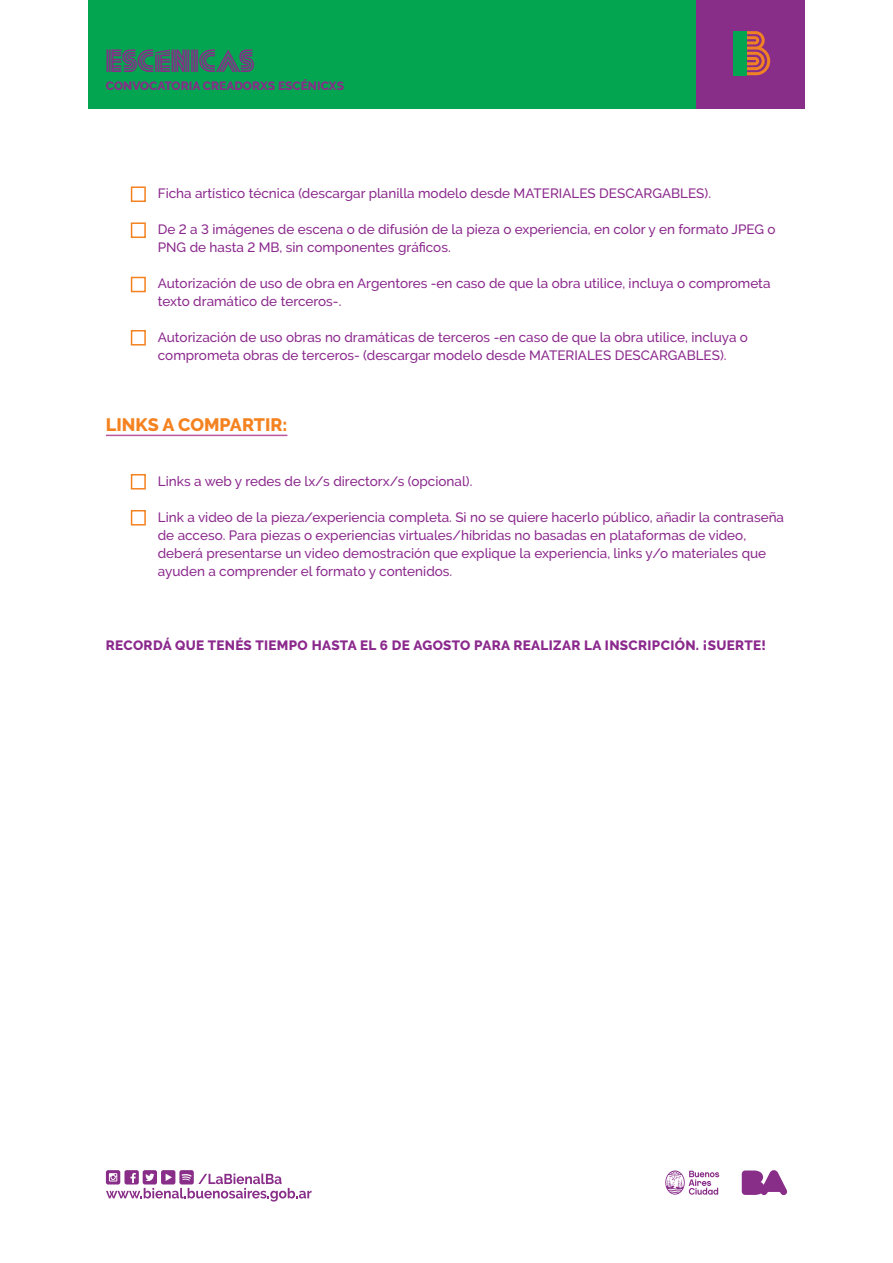
<style>
.page{position:relative;width:893px;height:1263px;background:#fff}
.page>*{position:absolute;margin:0;border:0;box-sizing:border-box;transform-origin:0 0}
.t1{font:30px "La Bienal";color:#882d88}
.t2{font:800 18px "Raleway";color:#f58220}
.t3{font:500 13.5px/18px "Raleway";color:#8b298d}
.t4{font:800 13.5px "Raleway";letter-spacing:.025em;color:#8b298d}
.t5{font:800 12px "Raleway";color:#882d88}
</style>
<div class="page">
<div style="left:198px;top:0;width:607px;height:108px;background:#882d88"></div>
<div style="left:88px;top:0;width:607px;height:108px;background:#04a550"></div>
<svg style="left:747px;top:31px;width:23px;height:44px"></svg>
<div style="left:733px;top:31px;width:14px;height:44px;background:#04a550"></div>
<svg style="left:106px;top:1170px;width:206px;height:31px"></svg>
<svg style="left:665px;top:1170px;width:54px;height:25px"></svg>
<svg style="left:742px;top:1170px;width:45px;height:25px"></svg>
<div style="left:131px;top:474px;width:15px;height:15px;border:2px solid #f58220"></div>
<div style="left:131px;top:186px;width:15px;height:16px;border:2px solid #f58220"></div>
<div style="left:131px;top:277px;width:15px;height:15px;border:2px solid #f58220"></div>
<div style="left:131px;top:510px;width:15px;height:15px;border:2px solid #f58220"></div>
<div style="left:131px;top:222px;width:15px;height:16px;border:2px solid #f58220"></div>
<div style="left:131px;top:330px;width:15px;height:15px;border:2px solid #f58220"></div>
<hr style="left:106px;top:435px;width:181px;height:1px;background:#bc569f">
<h1 class="t1" style="left:106px;top:44px;width:150px">ESCÉNICAS</h1>
<p class="t5" style="left:106px;top:79px;width:240px">CONVOCATORIA CREADORXS ESCÉNICXS</p>
<p class="t3" style="left:158px;top:184px;width:555px">Ficha artístico técnica (descargar planilla modelo desde MATERIALES DESCARGABLES).</p>
<p class="t3" style="left:158px;top:220px;width:619px">De 2 a 3 imágenes de escena o de difusión de la pieza o experiencia, en color y en formato JPEG o<br>PNG de hasta 2 MB, sin componentes gráficos.</p>
<p class="t3" style="left:158px;top:274px;width:614px">Autorización de uso de obra en Argentores -en caso de que la obra utilice, incluya o comprometa texto dramático de terceros-.</p>
<p class="t3" style="left:158px;top:328px;width:592px">Autorización de uso obras no dramáticas de terceros -en caso de que la obra utilice, incluya o comprometa obras de terceros- (descargar modelo desde MATERIALES DESCARGABLES).</p>
<h2 class="t2" style="left:106px;top:414px;width:183px">LINKS A COMPARTIR:</h2>
<p class="t3" style="left:158px;top:472px;width:316px">Links a web y redes de lx/s directorx/s (opcional).</p>
<p class="t3" style="left:158px;top:508px;width:628px">Link a video de la pieza/experiencia completa. Si no se quiere hacerlo público, añadir la contraseña de acceso. Para piezas o experiencias virtuales/híbridas no basadas en plataformas de video, deberá presentarse un video demostración que explique la experiencia, links y/o materiales que ayuden a comprender el formato y contenidos.</p>
<p class="t4" style="left:106px;top:638px;width:662px">RECORDÁ QUE TENÉS TIEMPO HASTA EL 6 DE AGOSTO PARA REALIZAR LA INSCRIPCIÓN. ¡SUERTE!</p>
</div>
